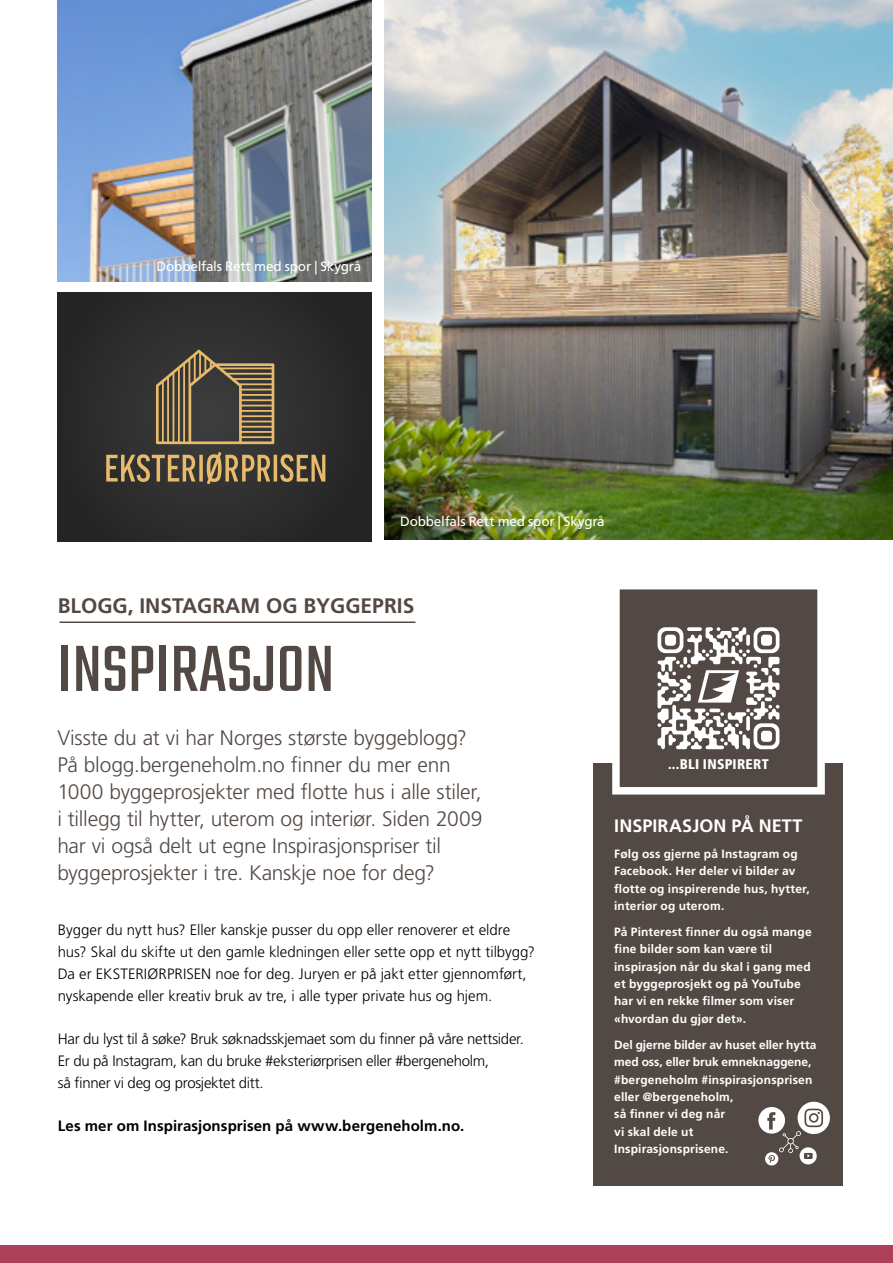
<style>
.page{position:relative;width:893px;height:1263px;background:#fff}
.page>*{position:absolute;margin:0;border:0;box-sizing:border-box;transform-origin:0 0}
.t1{font:72px "Teko";color:#534944}
.t2{font:300 21px/27px "Frutiger LT Std";letter-spacing:-.01em;color:#534944}
.t3{font:700 21px "Frutiger LT Std";color:#534944}
.t4{font:700 18px "Frutiger LT Std";letter-spacing:.005em;color:#fff}
.t5{font:300 15px/21.8px "Frutiger LT Std";letter-spacing:-.005em;color:#000}
.t6{font:700 15px "Frutiger LT Std";letter-spacing:.005em;color:#000}
.t7{font:900 condensed 13.95px "Frutiger LT Std";letter-spacing:.02em;color:#fff}
.t8{font:13.5px "Frutiger LT Std";letter-spacing:-.015em;color:#fff}
.t9{font:700 12px/17.4px "Frutiger LT Std";letter-spacing:.015em;color:#fff}
</style>
<div class="page">
<img style="left:385px;top:0;width:508px;height:540px">
<div style="left:58px;top:292px;width:314px;height:250px;background:#292929"></div>
<img style="left:58px;top:0;width:314px;height:281px">
<hr style="left:60px;top:621px;width:355px;height:2px;background:#534944">
<svg style="left:106px;top:350px;width:219px;height:134px"></svg>
<div style="left:593px;top:763px;width:250px;height:422px;background:#534944"></div>
<svg style="left:612px;top:763px;width:213px;height:32px"></svg>
<svg style="left:616px;top:589px;width:205px;height:202px"></svg>
<svg style="left:758px;top:1102px;width:72px;height:63px"></svg>
<div style="left:0;top:1245px;width:893px;height:18px;background:#ac4058"></div>
<p class="t8" style="left:157px;top:258px;width:206px">Dobbelfals Rett med spor | Skygrå</p>
<p class="t8" style="left:400px;top:514px;width:206px">Dobbelfals Rett med spor | Skygrå</p>
<h2 class="t3" style="left:58px;top:593px;width:358px">BLOGG, INSTAGRAM OG BYGGEPRIS</h2>
<h1 class="t1" style="left:57px;top:629px;width:279px">INSPIRASJON</h1>
<p class="t2" style="left:57px;top:724px;width:427px">Visste du at vi har Norges største byggeblogg?<br>På blogg.bergeneholm.no finner du mer enn 1000 byggeprosjekter med flotte hus i alle stiler, i tillegg til hytter, uterom og interiør. Siden 2009 har vi også delt ut egne Inspirasjonspriser til byggeprosjekter i tre. Kanskje noe for deg?</p>
<p class="t5" style="left:58px;top:919px;width:479px">Bygger du nytt hus? Eller kanskje pusser du opp eller renoverer et eldre hus? Skal du skifte ut den gamle kledningen eller sette opp et nytt tilbygg?<br>Da er EKSTERIØRPRISEN noe for deg. Juryen er på jakt etter gjennomført, nyskapende eller kreativ bruk av tre, i alle typer private hus og hjem.</p>
<p class="t5" style="left:58px;top:1028px;width:468px">Har du lyst til å søke? Bruk søknadsskjemaet som du finner på våre nettsider.<br>Er du på Instagram, kan du bruke #eksteriørprisen eller #bergeneholm,<br>så finner vi deg og prosjektet ditt.</p>
<p class="t6" style="left:58px;top:1117px;width:408px">Les mer om Inspirasjonsprisen på www.bergeneholm.no.</p>
<p class="t7" style="left:668px;top:755px;width:102px">...BLI INSPIRERT</p>
<h3 class="t4" style="left:614px;top:815px;width:190px">INSPIRASJON PÅ NETT</h3>
<p class="t9" style="left:614px;top:845px;width:197px">Følg oss gjerne på Instagram og<br>Facebook. Her deler vi bilder av flotte og inspirerende hus, hytter, interiør og uterom.</p>
<p class="t9" style="left:614px;top:923px;width:199px">På Pinterest finner du også mange fine bilder som kan være til inspirasjon når du skal i gang med et byggeprosjekt og på YouTube har vi en rekke filmer som viser «hvordan du gjør det».</p>
<p class="t9" style="left:614px;top:1036px;width:204px">Del gjerne bilder av huset eller hytta med oss, eller bruk emneknaggene, #bergeneholm #inspirasjonsprisen eller @bergeneholm,<br>så finner vi deg når<br>vi skal dele ut<br>Inspirasjonsprisene.</p>
</div>
